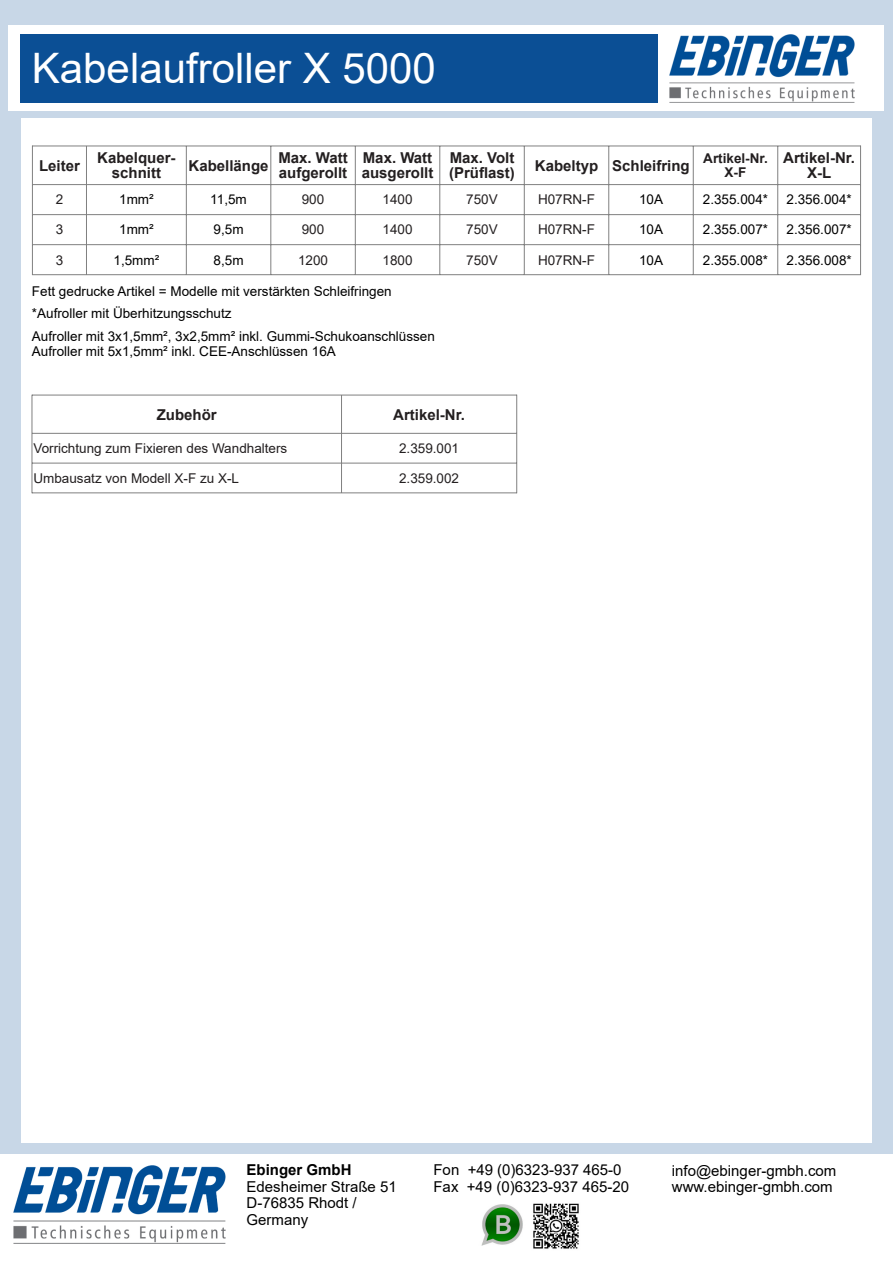
<style>
.page{position:relative;width:893px;height:1263px;background:#c8d7e7}
.page>*{position:absolute;margin:0;border:0;box-sizing:border-box;transform-origin:0 0}
.t1{font:42px "Arial";color:#fff}
.t2{font:700 15px/15.5px "Arial";color:#231f20}
.t3{font:15px/16.5px "Arial";color:#000}
.t4{font:700 15px "Arial";color:#000}
.t5{font:13.5px/22.5px "Arial";color:#000}
.t6{font:13.5px "Arial";color:#231f20}
.t7{font:700 13.5px/14px "Arial";color:#231f20;text-align:center}
</style>
<div class="page">
<div style="left:9px;top:26px;width:875px;height:85px;background:#fff"></div>
<div style="left:21px;top:118px;width:851px;height:1025px;background:#fff"></div>
<div style="left:20px;top:34px;width:638px;height:68px;background:#0b4f95"></div>
<img style="left:669px;top:34px;width:185px;height:68px">
<div style="left:0;top:1154px;width:893px;height:109px;background:#fff"></div>
<img style="left:13px;top:1165px;width:213px;height:78px">
<img style="left:533px;top:1203px;width:46px;height:46px">
<img style="left:481px;top:1204px;width:42px;height:41px">
<hr style="left:32px;top:395px;width:1px;height:98px;background:#808080">
<hr style="left:516px;top:395px;width:1px;height:98px;background:#808080">
<hr style="left:341px;top:395px;width:1px;height:98px;background:#808080">
<hr style="left:32px;top:395px;width:485px;height:1px;background:#808080">
<hr style="left:32px;top:433px;width:485px;height:1px;background:#808080">
<hr style="left:32px;top:463px;width:485px;height:1px;background:#808080">
<hr style="left:32px;top:492px;width:485px;height:1px;background:#808080">
<hr style="left:32px;top:146px;width:1px;height:129px;background:#808080">
<hr style="left:860px;top:146px;width:1px;height:129px;background:#808080">
<hr style="left:86px;top:146px;width:1px;height:129px;background:#808080">
<hr style="left:186px;top:146px;width:1px;height:129px;background:#808080">
<hr style="left:270px;top:146px;width:1px;height:129px;background:#808080">
<hr style="left:355px;top:146px;width:1px;height:129px;background:#808080">
<hr style="left:439px;top:146px;width:1px;height:129px;background:#808080">
<hr style="left:524px;top:146px;width:1px;height:129px;background:#808080">
<hr style="left:608px;top:146px;width:1px;height:129px;background:#808080">
<hr style="left:693px;top:146px;width:1px;height:129px;background:#808080">
<hr style="left:777px;top:146px;width:1px;height:129px;background:#808080">
<hr style="left:32px;top:146px;width:828px;height:1px;background:#808080">
<hr style="left:32px;top:184px;width:828px;height:1px;background:#808080">
<hr style="left:32px;top:214px;width:828px;height:1px;background:#808080">
<hr style="left:32px;top:244px;width:828px;height:1px;background:#808080">
<hr style="left:32px;top:274px;width:828px;height:1px;background:#808080">
<h1 class="t1" style="left:32px;top:52px;width:405px">Kabelaufroller X 5000</h1>
<p class="t2" style="left:39px;top:159px;width:42px">Leiter</p>
<p class="t2" style="left:97px;top:151px;width:80px;text-align:center">Kabelquer&shy;schnitt</p>
<p class="t2" style="left:189px;top:159px;width:82px">Kabellänge</p>
<p class="t2" style="left:278px;top:151px;width:71px">Max. Watt aufgerollt</p>
<p class="t2" style="left:362px;top:151px;width:73px">Max. Watt ausgerollt</p>
<p class="t2" style="left:449px;top:151px;width:67px">Max. Volt (Prüflast)</p>
<p class="t2" style="left:535px;top:159px;width:156px">Kabeltyp Schleifring</p>
<p class="t7" style="left:703px;top:153px;width:66px">Artikel-Nr.<br>X-F</p>
<p class="t2" style="left:783px;top:151px;width:73px;text-align:center">Artikel-Nr.<br>X-L</p>
<p class="t6" style="left:56px;top:195px;width:9px">2</p>
<p class="t5" style="left:119px;top:190px;width:36px">1mm²</p>
<p class="t5" style="left:210px;top:190px;width:38px">11,5m</p>
<p class="t6" style="left:302px;top:195px;width:24px">900</p>
<p class="t6" style="left:383px;top:195px;width:32px">1400</p>
<p class="t6" style="left:466px;top:195px;width:33px">750V</p>
<p class="t6" style="left:538px;top:195px;width:59px">H07RN-F</p>
<p class="t5" style="left:639px;top:190px;width:26px">10A</p>
<p class="t5" style="left:703px;top:190px;width:67px">2.355.004*</p>
<p class="t5" style="left:786px;top:190px;width:67px">2.356.004*</p>
<p class="t6" style="left:56px;top:225px;width:9px">3</p>
<p class="t5" style="left:119px;top:220px;width:36px">1mm²</p>
<p class="t5" style="left:214px;top:220px;width:32px">9,5m</p>
<p class="t6" style="left:302px;top:225px;width:24px">900</p>
<p class="t6" style="left:383px;top:225px;width:32px">1400</p>
<p class="t6" style="left:466px;top:225px;width:33px">750V</p>
<p class="t6" style="left:538px;top:225px;width:59px">H07RN-F</p>
<p class="t5" style="left:639px;top:220px;width:26px">10A</p>
<p class="t5" style="left:703px;top:220px;width:67px">2.355.007*</p>
<p class="t5" style="left:786px;top:220px;width:67px">2.356.007*</p>
<p class="t6" style="left:56px;top:255px;width:9px">3</p>
<p class="t5" style="left:114px;top:250px;width:47px">1,5mm²</p>
<p class="t5" style="left:214px;top:250px;width:32px">8,5m</p>
<p class="t6" style="left:298px;top:255px;width:32px">1200</p>
<p class="t6" style="left:383px;top:255px;width:32px">1800</p>
<p class="t6" style="left:466px;top:255px;width:33px">750V</p>
<p class="t6" style="left:538px;top:255px;width:59px">H07RN-F</p>
<p class="t5" style="left:639px;top:250px;width:26px">10A</p>
<p class="t5" style="left:703px;top:250px;width:67px">2.355.008*</p>
<p class="t5" style="left:786px;top:250px;width:67px">2.356.008*</p>
<p class="t5" style="left:32px;top:281px;width:404px">Fett gedrucke Artikel = Modelle mit verstärkten Schleifringen *Aufroller mit Überhitzungsschutz<br>Aufroller mit 3x1,5mm², 3x2,5mm² inkl. Gummi-Schukoanschlüssen</p>
<p class="t5" style="left:32px;top:341px;width:305px">Aufroller mit 5x1,5mm² inkl. CEE-Anschlüssen 16A</p>
<p class="t2" style="left:157px;top:408px;width:61px">Zubehör</p>
<p class="t2" style="left:393px;top:408px;width:73px">Artikel-Nr.</p>
<p class="t6" style="left:33px;top:443px;width:255px">Vorrichtung zum Fixieren des Wandhalters</p>
<p class="t6" style="left:399px;top:443px;width:62px">2.359.001</p>
<p class="t6" style="left:33px;top:473px;width:207px">Umbausatz von Modell X-F zu X-L</p>
<p class="t6" style="left:399px;top:473px;width:62px">2.359.002</p>
<p class="t4" style="left:247px;top:1164px;width:107px">Ebinger GmbH</p>
<p class="t3" style="left:247px;top:1180px;width:152px">Edesheimer Straße 51<br>D-76835 Rhodt /<br>Germany</p>
<p class="t3" style="left:433px;top:1163px;width:197px">Fon +49 (0)6323-937 465-0<br>Fax +49 (0)6323-937 465-20</p>
<p class="t3" style="left:672px;top:1163px;width:166px">info@ebinger-gmbh.com www.ebinger-gmbh.com</p>
</div>
